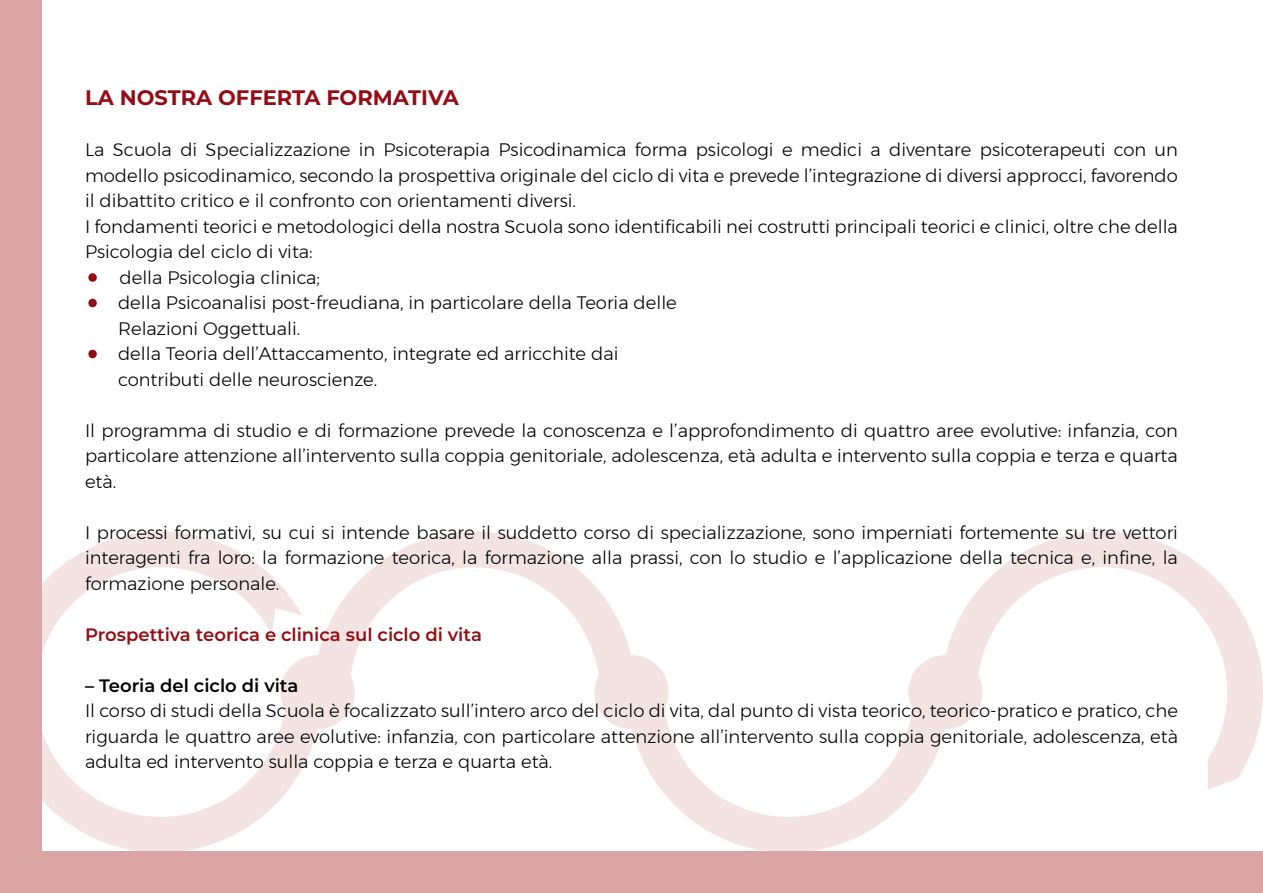
<style>
.page{position:relative;width:1263px;height:893px;background:#dba5a5}
.page>*{position:absolute;margin:0;border:0;box-sizing:border-box;transform-origin:0 0}
.t1{font:700 21px "Montserrat";color:#940d15}
.t2{font:300 18px/25.5px "Montserrat";color:#000}
.t3{font:600 18px "Montserrat";color:#940d13}
.t4{font:600 18px "Montserrat";color:#000}
.s1{font-size:63px;color:#940d13}
</style>
<div class="page">
<div style="left:43px;top:0;width:1220px;height:850px;background:#fff"></div>
<svg style="left:42px;top:528px;width:283px;height:323px"></svg>
<svg style="left:310px;top:528px;width:321px;height:127px"></svg>
<svg style="left:624px;top:730px;width:329px;height:121px"></svg>
<svg style="left:938px;top:531px;width:325px;height:264px"></svg>
<svg style="left:280px;top:654px;width:75px;height:76px"></svg>
<svg style="left:594px;top:654px;width:75px;height:76px"></svg>
<svg style="left:907px;top:654px;width:76px;height:76px"></svg>
<p class="t1" style="left:85px;top:83px;width:375px">LA NOSTRA OFFERTA FORMATIVA</p>
<p class="t2" style="left:85px;top:137px;width:1094px">La Scuola di Specializzazione in Psicoterapia Psicodinamica forma psicologi e medici a diventare psicoterapeuti con un modello psicodinamico, secondo la prospettiva originale del ciclo di vita e prevede l’integrazione di diversi approcci, favorendo il dibattito critico e il confronto con orientamenti diversi.<br>I fondamenti teorici e metodologici della nostra Scuola sono identificabili nei costrutti principali teorici e clinici, oltre che della Psicologia del ciclo di vita:</p>
<p class="t2" style="left:85px;top:264px;width:236px"><span class="s1">•</span> della Psicologia clinica;</p>
<p class="t2" style="left:118px;top:290px;width:560px;text-indent:-33px"><span class="s1">•</span> della Psicoanalisi post-freudiana, in particolare della Teoria delle<br>Relazioni Oggettuali.</p>
<p class="t2" style="left:118px;top:341px;width:502px;text-indent:-33px"><span class="s1">•</span> della Teoria dell’Attaccamento, integrate ed arricchite dai contributi delle neuroscienze.</p>
<p class="t2" style="left:85px;top:417px;width:1094px;text-align:justify">Il programma di studio e di formazione prevede la conoscenza e l’approfondimento di quattro aree evolutive: infanzia, con particolare attenzione all’intervento sulla coppia genitoriale, adolescenza, età adulta e intervento sulla coppia e terza e quarta età.</p>
<p class="t2" style="left:85px;top:519px;width:1094px;text-align:justify">I processi formativi, su cui si intende basare il suddetto corso di specializzazione, sono imperniati fortemente su tre vettori interagenti fra loro: la formazione teorica, la formazione alla prassi, con lo studio e l’applicazione della tecnica e, infine, la formazione personale.</p>
<p class="t3" style="left:85px;top:622px;width:398px">Prospettiva teorica e clinica sul ciclo di vita</p>
<p class="t4" style="left:85px;top:673px;width:215px">– Teoria del ciclo di vita</p>
<p class="t2" style="left:85px;top:698px;width:1094px;text-align:justify">Il corso di studi della Scuola è focalizzato sull’intero arco del ciclo di vita, dal punto di vista teorico, teorico-pratico e pratico, che riguarda le quattro aree evolutive: infanzia, con particolare attenzione all’intervento sulla coppia genitoriale, adolescenza, età adulta ed intervento sulla coppia e terza e quarta età.</p>
</div>
